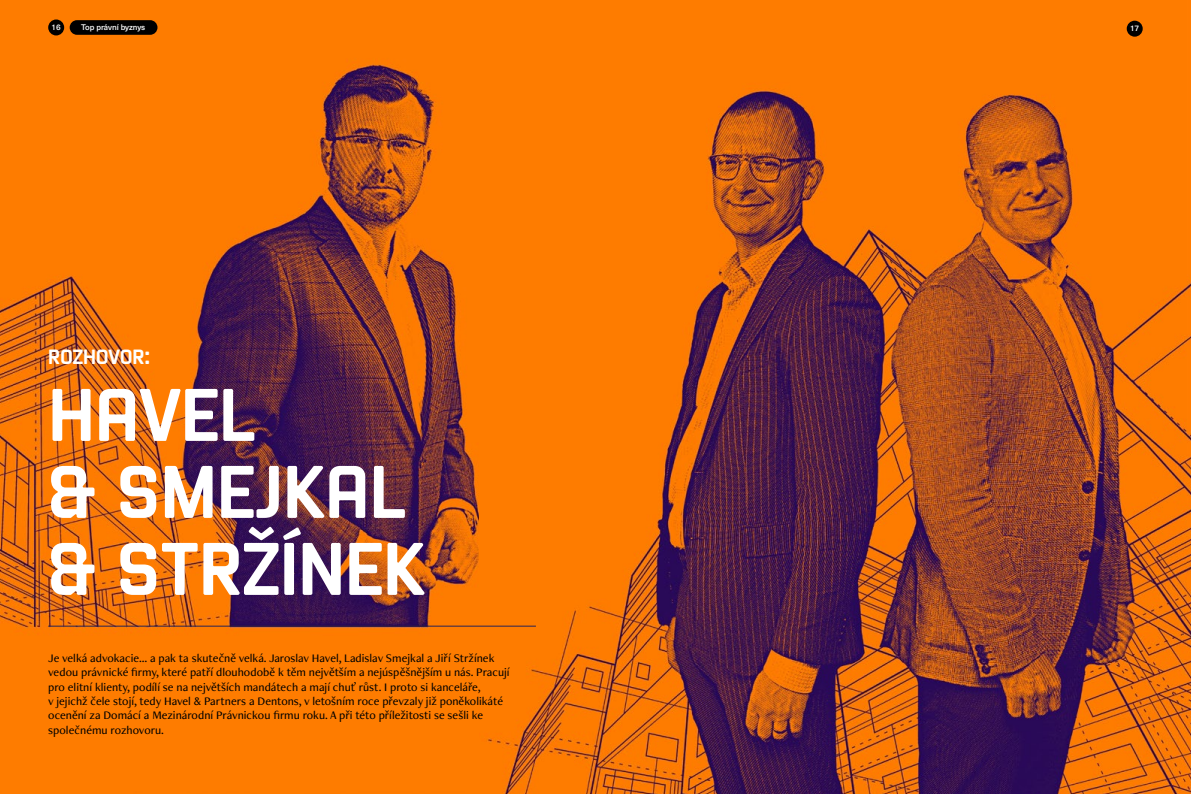
<style>
.page{position:relative;width:1191px;height:794px;background:#fff}
.page>*{position:absolute;margin:0;border:0;box-sizing:border-box;transform-origin:0 0}
.t1{font:72px/77px "Magion";color:#fff}
.t2{font:20px "Magion";letter-spacing:-.01em;color:#fff}
.t3{font:500 12px/14.4px "Freight Neo Pro";color:#000}
.t4{font:500 8px "Neue Haas Unica W1 G";color:#fff}
</style>
<div class="page">
<img style="left:0;top:0;width:479px;height:794px">
<img style="left:479px;top:0;width:712px;height:794px">
<div style="left:1126px;top:21px;width:16px;height:16px;background:#000;border-radius:50%"></div>
<div style="left:70px;top:20px;width:87px;height:15px;background:#000;border-radius:7px"></div>
<div style="left:48px;top:19px;width:16px;height:16px;background:#000;border-radius:50%"></div>
<hr style="left:48px;top:625px;width:488px;height:1px;background:#282355">
<p class="t4" style="left:51px;top:21px;width:11px">16</p>
<p class="t4" style="left:81px;top:21px;width:66px">Top právní byznys</p>
<p class="t4" style="left:1130px;top:23px;width:11px">17</p>
<h2 class="t2" style="left:48px;top:342px;width:104px">ROZHOVOR:</h2>
<h1 class="t1" style="left:48px;top:371px;width:378px">HAVEL<br>&amp; SMEJKAL &amp; STRŽÍNEK</h1>
<p class="t3" style="left:48px;top:650px;width:463px">Je velká advokacie… a pak ta skutečně velká. Jaroslav Havel, Ladislav Smejkal a Ji#í Stržínek vedou právnické firmy, které pat#í dlouhodobě k těm největ&amp;ím a nejúspě&amp;něj&amp;ím u nás. Pracují pro elitní klienty, podílí se na největ&amp;ích mandátech a mají chuť r(st. I proto si kancelá#e,<br>v jejichž čele stojí, tedy Havel &amp; Partners a Dentons, v leto&amp;ním roce p#evzaly již poněkolikáté ocenění za Domácí a Mezinárodní Právnickou firmu roku. A p#i této p#íležitosti se se&amp;li ke společnému rozhovoru.</p>
</div>
